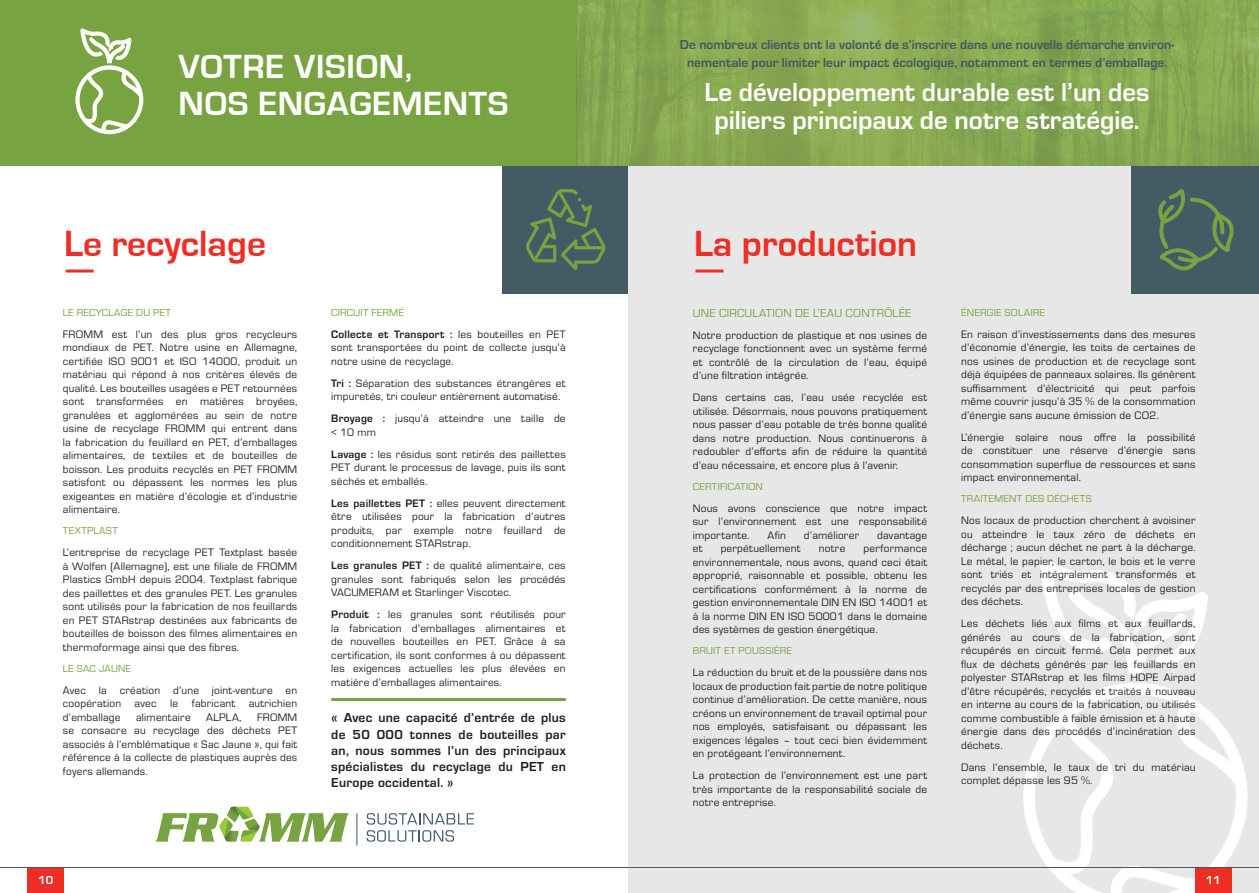
<style>
.page{position:relative;width:1259px;height:893px;background:#fff}
.page>*{position:absolute;margin:0;border:0;box-sizing:border-box;transform-origin:0 0}
.t1{font:700 37.5px "Eurostile";color:#ec2e25}
.t2{font:700 34.5px/37.5px "Eurostile";letter-spacing:.02em;color:#fff}
.t3{font:700 27px/28.5px "Eurostile";color:#fff;text-align:center}
.t4{font:700 13.5px/18px "Eurostile";color:#445862;text-align:center}
.t5{font:700 13.5px/16.2px "Eurostile";letter-spacing:.02em;color:#231f20;text-align:justify}
.t6{font:12px "Eurostile";letter-spacing:.02em;color:#78a341}
.t7{font:700 12px "Eurostile";color:#fff}
.t8{font:11.25px/13.5px "Eurostile";letter-spacing:.02em;color:#231f20;text-align:justify}
.t9{font:10.5px "Eurostile";letter-spacing:.02em;color:#78a341}
.s1{font-weight:700}
</style>
<div class="page">
<div style="left:502px;top:166px;width:127px;height:127px;background:#445b65"></div>
<div style="left:628px;top:166px;width:631px;height:727px;background:#e8e7e7"></div>
<svg style="left:1023px;top:683px;width:224px;height:210px"></svg>
<svg style="left:1040px;top:560px;width:167px;height:115px"></svg>
<div style="left:1195px;top:867px;width:36px;height:26px;background:#ec2e25"></div>
<hr style="left:629px;top:867px;width:630px;height:1px;background:#445862">
<div style="left:28px;top:867px;width:36px;height:26px;background:#ec2e25"></div>
<hr style="left:0;top:867px;width:629px;height:1px;background:#445862">
<div style="left:0;top:0;width:576px;height:166px;background:#78a341"></div>
<svg style="left:576px;top:0;width:683px;height:166px;background:#87a852"></svg>
<hr style="left:66px;top:270px;width:28px;height:3px;background:#ec2e25">
<hr style="left:695px;top:270px;width:28px;height:3px;background:#ec2e25">
<hr style="left:356px;top:813px;width:1px;height:33px;background:#3f5c6a">
<svg style="left:366px;top:813px;width:108px;height:29px"></svg>
<svg style="left:156px;top:807px;width:193px;height:35px"></svg>
<svg style="left:75px;top:28px;width:68px;height:106px"></svg>
<svg style="left:526px;top:189px;width:79px;height:81px"></svg>
<div style="left:1131px;top:166px;width:128px;height:127px;background:#445b65"></div>
<svg style="left:1157px;top:189px;width:77px;height:105px"></svg>
<hr style="left:331px;top:698px;width:235px;height:3px;background:#78a341">
<h2 class="t2" style="left:179px;top:48px;width:331px">VOTRE VISION,<br>NOS ENGAGEMENTS</h2>
<p class="t4" style="left:680px;top:35px;width:496px">De nombreux clients ont la volonté de s’inscrire dans une nouvelle démarche environ&shy;nementale pour limiter leur impact écologique, notamment en termes d’emballage.</p>
<h3 class="t3" style="left:704px;top:76px;width:447px">Le développement durable est l’un des piliers principaux de notre stratégie.</h3>
<h1 class="t1" style="left:64px;top:223px;width:203px">Le recyclage</h1>
<h1 class="t1" style="left:694px;top:223px;width:224px">La production</h1>
<p class="t9" style="left:63px;top:305px;width:110px">LE RECYCLAGE DU PET</p>
<p class="t8" style="left:63px;top:327px;width:236px">FROMM est l’un des plus gros recycleurs mondiaux de PET. Notre usine en Allemagne, certifiée ISO 9001 et ISO 14000, produit un matériau qui répond à nos critères élevés de qualité. Les bouteilles usagées e PET retournées sont transformées en matières broyées, granulées et agglomérées au sein de notre usine de recyclage FROMM qui entrent dans la fabrication du feuillard en PET, d’emballages alimentaires, de textiles et de bouteilles de boisson. Les produits recyclés en PET FROMM satisfont ou dépassent les normes les plus exigeantes en matière d’écologie et d’industrie alimentaire.</p>
<p class="t9" style="left:63px;top:524px;width:56px">TEXTPLAST</p>
<p class="t8" style="left:63px;top:545px;width:236px">L’entreprise de recyclage PET Textplast basée à Wolfen (Allemagne), est une filiale de FROMM Plastics GmbH depuis 2004. Textplast fabrique des paillettes et des granules PET. Les granules sont utilisés pour la fabrication de nos feuillards en PET STARstrap destinées aux fabricants de bouteilles de boisson des filmes alimentaires en thermoformage ainsi que des fibres.</p>
<p class="t9" style="left:63px;top:661px;width:70px">LE SAC JAUNE</p>
<p class="t8" style="left:63px;top:683px;width:236px">Avec la création d’une joint-venture en coopération avec le fabricant autrichien d’emballage</p>
<p class="t8" style="left:63px;top:710px;width:236px;text-indent:194px">FROMM se consacre au recyclage des déchets PET associés à l’emblématique « Sac Jaune », qui fait référence à la collecte de plastiques auprès des foyers allemands.</p>
<p class="t8" style="left:136px;top:710px;width:56px">alimentaire</p>
<p class="t8" style="left:206px;top:710px;width:37px">ALPLA,</p>
<p class="t9" style="left:331px;top:305px;width:74px">CIRCUIT FERMÉ</p>
<p class="t8" style="left:331px;top:327px;width:236px"><span class="s1">Collecte et Transport :</span> les bouteilles en PET sont transportées du point de collecte jusqu’à notre usine de recyclage.</p>
<p class="t8" style="left:331px;top:376px;width:236px"><span class="s1">Tri :</span> Séparation des substances étrangères et impuretés, tri couleur entièrement automatisé.</p>
<p class="t8" style="left:331px;top:411px;width:236px"><span class="s1">Broyage :</span> jusqu’à atteindre une taille de &lt; 10 mm</p>
<p class="t8" style="left:331px;top:447px;width:236px"><span class="s1">Lavage :</span> les résidus sont retirés des paillettes PET durant le processus de lavage, puis ils sont séchés et emballés.</p>
<p class="t8" style="left:331px;top:496px;width:236px"><span class="s1">Les paillettes PET :</span> elles peuvent directement être utilisées pour la fabrication d’autres produits, par exemple notre feuillard de conditionnement STARstrap.</p>
<p class="t8" style="left:331px;top:558px;width:236px"><span class="s1">Les granules PET :</span> de qualité alimentaire, ces granules sont fabriqués selon les procédés VACUMERAM et Starlinger Viscotec.</p>
<p class="t8" style="left:331px;top:607px;width:236px"><span class="s1">Produit :</span> les granules sont réutilisés pour la fabrication d’emballages alimentaires et de nouvelles bouteilles en PET. Grâce à sa certification, ils sont conformes à ou dépassent les exigences actuelles les plus élevées en matière d’emballages alimentaires.</p>
<p class="t5" style="left:331px;top:709px;width:236px">« Avec une capacité d’entrée de plus de 50 000 tonnes de bouteilles par an, nous sommes l’un des principaux spécialistes du recyclage du PET en Europe occidental. »</p>
<p class="t6" style="left:693px;top:305px;width:220px">UNE CIRCULATION DE L’EAU CONTRÔLÉE</p>
<p class="t8" style="left:693px;top:328px;width:236px">Notre production de plastique et nos usines de recyclage fonctionnent avec un système fermé et contrôlé de la circulation de l’eau, équipé d’une filtration intégrée.</p>
<p class="t8" style="left:693px;top:390px;width:236px">Dans certains cas, l’eau usée recyclée est utilisée. Désormais, nous pouvons pratiquement nous passer d’eau potable de très bonne qualité dans notre production. Nous continuerons à redoubler d’efforts afin de réduire la quantité d’eau nécessaire, et encore plus à l’avenir.</p>
<p class="t9" style="left:693px;top:479px;width:72px">CERTIFICATION</p>
<p class="t8" style="left:693px;top:501px;width:236px">Nous avons conscience que notre impact sur l’environnement est une responsabilité importante.</p>
<p class="t8" style="left:767px;top:528px;width:20px">Afin</p>
<p class="t8" style="left:804px;top:528px;width:57px">d’améliorer</p>
<p class="t8" style="left:877px;top:528px;width:51px">davantage</p>
<p class="t8" style="left:693px;top:541px;width:236px;text-indent:171px">performance environnementale, nous avons, quand ceci était approprié, raisonnable et possible, obtenu les certifications conformément à la norme de gestion environnementale DIN EN ISO 14001 et à la norme DIN EN ISO 50001 dans le domaine des systèmes de gestion énergétique.</p>
<p class="t9" style="left:693px;top:644px;width:101px">BRUIT ET POUSSIÈRE</p>
<p class="t8" style="left:693px;top:665px;width:236px">La réduction du bruit et de la poussière dans nos locaux de production fait partie de notre politique continue d’amélioration. De cette manière, nous créons un environnement de travail optimal pour nos employés, satisfaisant ou dépassant les exigences légales – tout ceci bien évidemment en protégeant l’environnement.</p>
<p class="t8" style="left:693px;top:768px;width:236px">La protection de l’environnement est une part très importante de la responsabilité sociale de notre entreprise.</p>
<p class="t8" style="left:693px;top:541px;width:11px">et</p>
<p class="t8" style="left:720px;top:541px;width:81px">perpétuellement</p>
<p class="t8" style="left:819px;top:541px;width:28px">notre</p>
<p class="t9" style="left:961px;top:305px;width:85px">ÉNERGIE SOLAIRE</p>
<p class="t8" style="left:961px;top:327px;width:236px">En raison d’investissements dans des mesures d’économie d’énergie, les toits de certaines de nos usines de production et de recyclage sont déjà équipées de panneaux solaires. Ils génèrent suffisamment d’électricité qui peut parfois même couvrir jusqu’à 35 % de la consommation d’énergie sans aucune émission de CO2.</p>
<p class="t8" style="left:961px;top:430px;width:236px">L’énergie solaire nous offre la possibilité de constituer une réserve d’énergie sans consommation superflue de ressources et sans impact environnemental.</p>
<p class="t9" style="left:961px;top:492px;width:132px">TRAITEMENT DES DÉCHETS</p>
<p class="t8" style="left:961px;top:513px;width:236px">Nos locaux de production cherchent à avoisiner ou atteindre le taux zéro de déchets en décharge ; aucun déchet ne part à la décharge.<br>Le métal, le papier, le carton, le bois et le verre sont triés et intégralement transformés et recyclés par des entreprises locales de gestion des déchets.</p>
<p class="t8" style="left:961px;top:616px;width:236px">Les déchets liés aux films et aux feuillards, générés au cours de la fabrication, sont récupérés en circuit fermé. Cela permet aux flux de déchets générés par les feuillards en polyester STARstrap et les films HDPE Airpad d’être récupérés, recyclés et traités à nouveau en interne au cours de la fabrication, ou utilisés comme combustible à faible émission et à haute énergie dans des procédés d’incinération des déchets.</p>
<p class="t8" style="left:961px;top:760px;width:236px">Dans l’ensemble, le taux de tri du matériau complet dépasse les 95 %.</p>
<p class="t7" style="left:38px;top:872px;width:17px">10</p>
<p class="t7" style="left:1205px;top:872px;width:17px">11</p>
</div>
